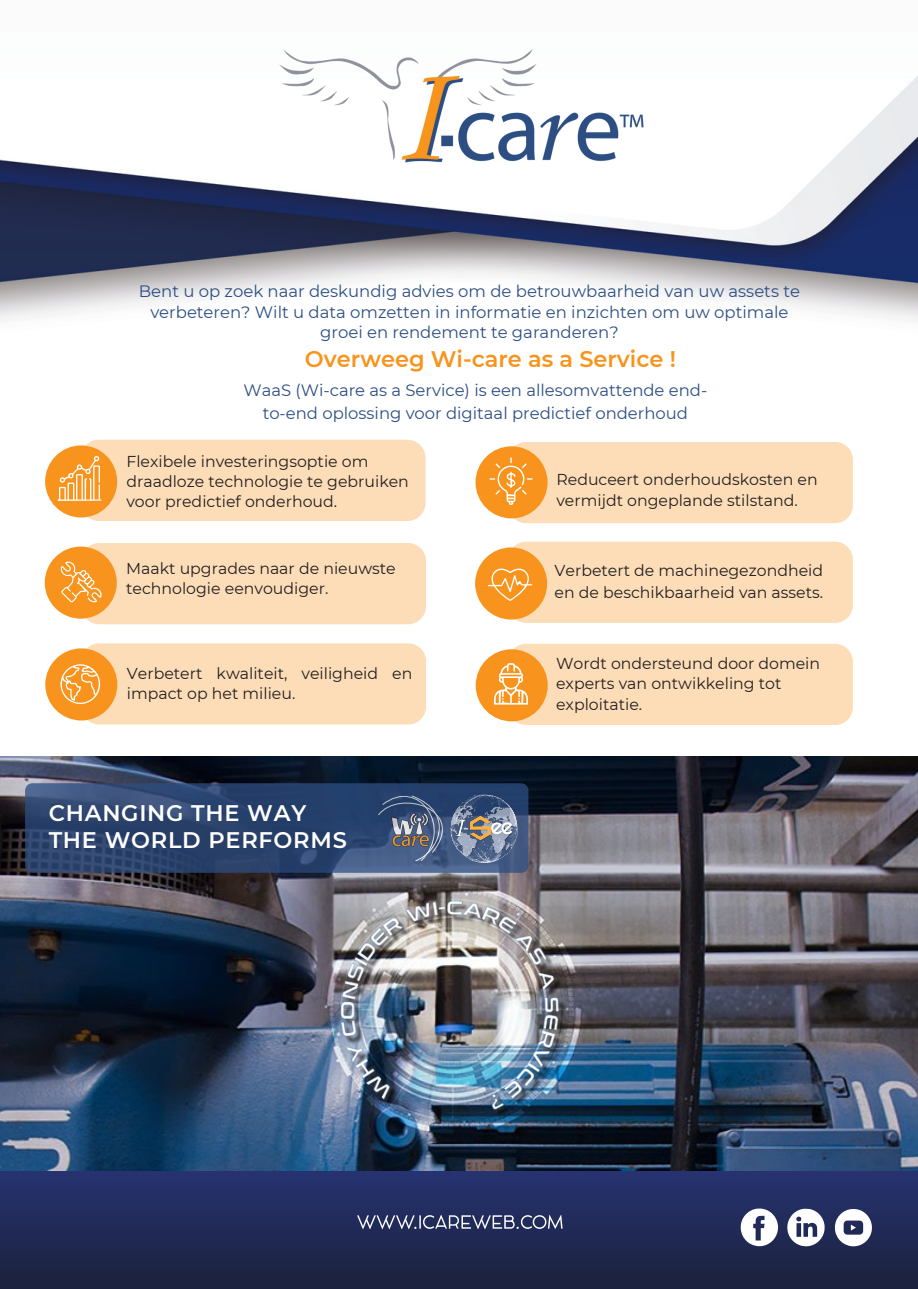
<style>
.page{position:relative;width:918px;height:1289px;background:#fff}
.page>*{position:absolute;margin:0;border:0;box-sizing:border-box;transform-origin:0 0}
.t1{font:600 22.5px/27px "Montserrat";letter-spacing:.035em;color:#fff}
.t2{font:600 22.5px "Montserrat";color:#f8941d}
.t3{font:16.5px/20.2px "Montserrat";color:#2d4e83;text-align:center}
.t4{font:16.35px/22.4px "Montserrat";color:#2d4e83;text-align:center}
.t5{font:15.75px/20.2px "Montserrat";color:#231f20}
</style>
<div class="page">
<img style="left:0;top:76px;width:918px;height:1095px">
<img style="left:247px;top:749px;width:405px;height:422px">
<div style="left:0;top:1171px;width:918px;height:117px;background:linear-gradient(to bottom,#273370,#1b223c)"></div>
<svg style="left:357px;top:1214px;width:206px;height:14px;background:#596083"></svg>
<svg style="left:741px;top:1207px;width:37px;height:38px"></svg>
<svg style="left:787px;top:1208px;width:38px;height:37px"></svg>
<svg style="left:834px;top:1208px;width:38px;height:37px"></svg>
<svg style="left:25px;top:783px;width:503px;height:89px;background:#2d4670"></svg>
<svg style="left:378px;top:776px;width:90px;height:85px;background:#405373"></svg>
<div style="left:508px;top:541px;width:345px;height:82px;background:#fcddb8;border-radius:18px"></div>
<div style="left:475px;top:547px;width:72px;height:72px;background:#f8941d;border-radius:50%"></div>
<svg style="left:488px;top:568px;width:44px;height:33px"></svg>
<div style="left:81px;top:643px;width:345px;height:81px;background:#fcddb8;border-radius:18px"></div>
<div style="left:45px;top:648px;width:72px;height:72px;background:#f8941d;border-radius:50%"></div>
<svg style="left:60px;top:664px;width:40px;height:40px"></svg>
<div style="left:81px;top:543px;width:345px;height:81px;background:#fcddb8;border-radius:18px"></div>
<div style="left:45px;top:546px;width:72px;height:72px;background:#f8941d;border-radius:50%"></div>
<svg style="left:61px;top:561px;width:41px;height:41px"></svg>
<div style="left:81px;top:439px;width:345px;height:82px;background:#fcddb8;border-radius:18px"></div>
<div style="left:45px;top:445px;width:72px;height:72px;background:#f8941d;border-radius:50%"></div>
<svg style="left:57px;top:456px;width:44px;height:45px"></svg>
<div style="left:508px;top:442px;width:345px;height:81px;background:#fcddb8;border-radius:18px"></div>
<div style="left:476px;top:446px;width:72px;height:72px;background:#f8941d;border-radius:50%"></div>
<svg style="left:489px;top:457px;width:44px;height:48px"></svg>
<div style="left:508px;top:643px;width:345px;height:82px;background:#fcddb8;border-radius:18px"></div>
<div style="left:476px;top:649px;width:72px;height:72px;background:#f8941d;border-radius:50%"></div>
<svg style="left:494px;top:663px;width:34px;height:41px"></svg>
<img style="left:261px;top:49px;width:401px;height:120px">
<img style="left:449px;top:793px;width:70px;height:70px">
<p class="t3" style="left:139px;top:281px;width:663px">Bent u op zoek naar deskundig advies om de betrouwbaarheid van uw assets te verbeteren? Wilt u data omzetten in informatie en inzichten om uw optimale groei en rendement te garanderen?</p>
<p class="t2" style="left:305px;top:345px;width:372px">Overweeg Wi-care as a Service !</p>
<p class="t4" style="left:243px;top:379px;width:465px">WaaS (Wi-care as a Service) is een allesomvattende end&shy;to-end oplossing voor digitaal predictief onderhoud</p>
<p class="t5" style="left:126px;top:451px;width:284px">Flexibele investeringsoptie om draadloze technologie te gebruiken voor predictief onderhoud.</p>
<p class="t5" style="left:126px;top:558px;width:271px">Maakt upgrades naar de nieuwste technologie eenvoudiger.</p>
<p class="t5" style="left:127px;top:663px;width:287px">Verbetert kwaliteit, veiligheid en impact op het milieu.</p>
<p class="t1" style="left:49px;top:799px;width:300px">CHANGING THE WAY<br>THE WORLD PERFORMS</p>
<p class="t5" style="left:556px;top:468px;width:263px;line-height:21.3px">Reduceert onderhoudskosten en vermijdt ongeplande stilstand.</p>
<h2 class="t5" style="left:555px;top:558px;width:270px;line-height:22.5px">Verbetert de machinegezondheid en de beschikbaarheid van assets.</h2>
<p class="t5" style="left:556px;top:653px;width:266px">Wordt ondersteund door domein experts van ontwikkeling tot exploitatie.</p>
</div>
